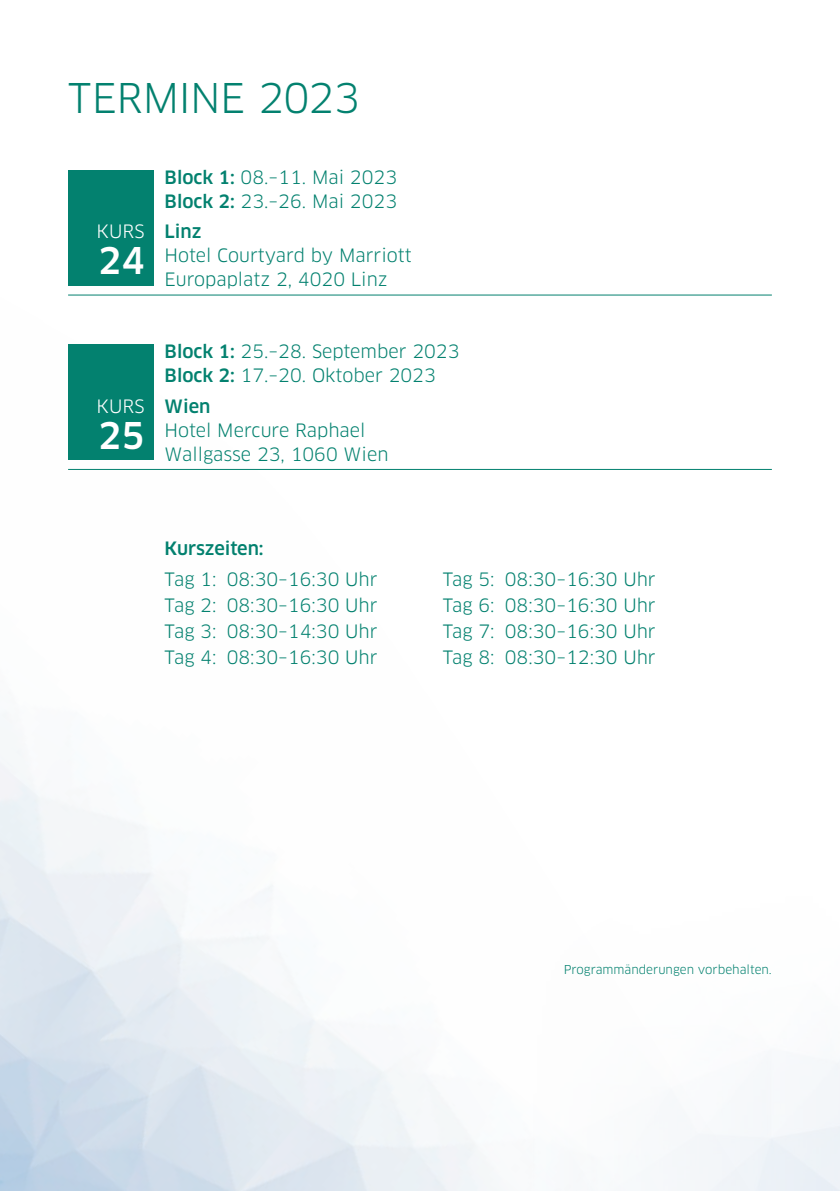
<style>
.page{position:relative;width:840px;height:1191px;background:#fff}
.page>*{position:absolute;margin:0;border:0;box-sizing:border-box;transform-origin:0 0}
.t1{font:40px "Clan OT";letter-spacing:-.02em;color:#03816f}
.t2{font:500 36px "Clan OT";color:#fff}
.t3{font:18px/26px "Clan OT";color:#03816f}
.t4{font:500 18px "Clan OT";letter-spacing:-.005em;color:#03816f}
.t5{font:18px "Clan OT";letter-spacing:.01em;color:#fff}
.t6{font:12px "Clan OT";color:#03816f}
.s1{font-weight:500}
</style>
<div class="page">
<img style="left:0;top:277px;width:754px;height:914px">
<img style="left:531px;top:797px;width:308px;height:394px">
<div style="left:68px;top:170px;width:85px;height:115px;background:#03816f"></div>
<hr style="left:68px;top:294px;width:703px;height:1px;background:#03816f">
<div style="left:68px;top:344px;width:85px;height:116px;background:#03816f"></div>
<hr style="left:68px;top:469px;width:703px;height:1px;background:#03816f">
<h1 class="t1" style="left:68px;top:75px;width:293px">TERMINE 2023</h1>
<p class="t5" style="left:96px;top:221px;width:50px">KURS</p>
<h2 class="t2" style="left:98px;top:240px;width:48px">24</h2>
<p class="t3" style="left:164px;top:165px;width:234px;line-height:23.8px"><span class="s1">Block 1:</span> 08.–11. Mai 2023<br><span class="s1">Block 2:</span> 23.–26. Mai 2023</p>
<p class="t4" style="left:164px;top:221px;width:38px">Linz</p>
<p class="t3" style="left:164px;top:244px;width:248px;line-height:23.8px">Hotel Courtyard by Marriott<br>Europaplatz 2, 4020 Linz</p>
<p class="t5" style="left:96px;top:395px;width:50px">KURS</p>
<h2 class="t2" style="left:98px;top:414px;width:48px">25</h2>
<p class="t3" style="left:164px;top:340px;width:296px;line-height:23.8px"><span class="s1">Block 1:</span> 25.–28. September 2023<br><span class="s1">Block 2:</span> 17.–20. Oktober 2023</p>
<p class="t4" style="left:164px;top:396px;width:47px">Wien</p>
<p class="t3" style="left:164px;top:418px;width:225px;line-height:23.8px">Hotel Mercure Raphael<br>Wallgasse 23, 1060 Wien</p>
<p class="t4" style="left:164px;top:537px;width:100px">Kurszeiten:</p>
<p class="t3" style="left:164px;top:567px;width:214px;text-align:justify">Tag 1: 08:30–16:30 Uhr Tag 2: 08:30–16:30 Uhr Tag 3: 08:30–14:30 Uhr Tag 4: 08:30–16:30 Uhr</p>
<p class="t3" style="left:442px;top:567px;width:214px;text-align:justify">Tag 5: 08:30–16:30 Uhr Tag 6: 08:30–16:30 Uhr Tag 7: 08:30–16:30 Uhr Tag 8: 08:30–12:30 Uhr</p>
<p class="t6" style="left:563px;top:962px;width:209px">Programmänderungen vorbehalten.</p>
</div>
